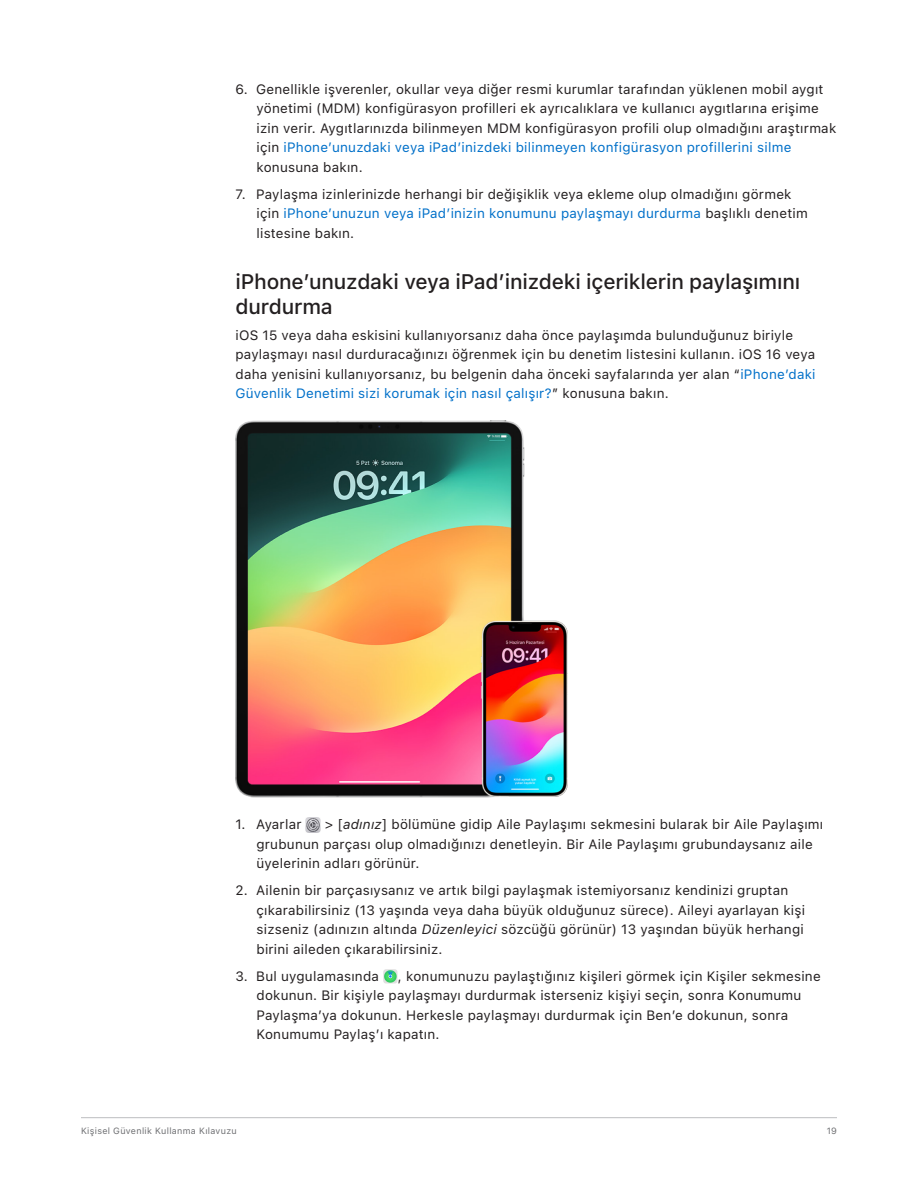
<style>
.page{position:relative;width:918px;height:1188px;background:#fff}
.page>*{position:absolute;margin:0;border:0;box-sizing:border-box;transform-origin:0 0}
.t1{font:500 21px/25.5px "SF Pro Text";letter-spacing:-.01em;color:#231f20}
.Body{font:13.5px/19.5px "SF Pro Text";letter-spacing:.015em;color:#231f20}
.t2{font:9px "SF Pro Text";letter-spacing:.035em;color:#6c6d70}
.s1{color:#0070c9}
.s2{font-style:italic}
</style>
<div class="page">
<hr style="left:81px;top:1117px;width:756px;height:1px;background:#bcbdc0">
<img style="left:236px;top:421px;width:332px;height:377px">
<img style="left:306px;top:818px;width:15px;height:14px">
<img style="left:383px;top:969px;width:15px;height:15px">
<p class="Body" style="left:256px;top:79px;width:581px;text-indent:-21px">6. Genellikle işverenler, okullar veya diğer resmi kurumlar tarafından yüklenen mobil aygıt yönetimi (MDM) konfigürasyon profilleri ek ayrıcalıklara ve kullanıcı aygıtlarına erişime izin verir. Aygıtlarınızda bilinmeyen MDM konfigürasyon profili olup olmadığını araştırmak için <span class="s1">iPhone’unuzdaki veya iPad’inizdeki bilinmeyen konfigürasyon profillerini silme </span>konusuna bakın.</p>
<p class="Body" style="left:256px;top:184px;width:553px;text-indent:-21px">7. Paylaşma izinlerinizde herhangi bir değişiklik veya ekleme olup olmadığını görmek için <span class="s1">iPhone’unuzun veya iPad’inizin konumunu paylaşmayı durdurma</span> başlıklı denetim listesine bakın.</p>
<h3 class="t1" style="left:236px;top:269px;width:566px">iPhone’unuzdaki veya iPad’inizdeki içeriklerin paylaşımını durdurma</h3>
<p class="Body" style="left:236px;top:325px;width:582px">iOS 15 veya daha eskisini kullanıyorsanız daha önce paylaşımda bulunduğunuz biriyle paylaşmayı nasıl durduracağınızı öğrenmek için bu denetim listesini kullanın. iOS 16 veya daha yenisini kullanıyorsanız, bu belgenin daha önceki sayfalarında yer alan “<span class="s1">iPhone’daki Güvenlik Denetimi sizi korumak için nasıl çalışır?</span>” konusuna bakın.</p>
<p class="Body" style="left:256px;top:815px;width:568px;text-indent:68px">&gt; [<span class="s2">adınız</span>] bölümüne gidip Aile Paylaşımı sekmesini bularak bir Aile Paylaşımı grubunun parçası olup olmadığınızı denetleyin. Bir Aile Paylaşımı grubundaysanız aile üyelerinin adları görünür.</p>
<p class="Body" style="left:256px;top:881px;width:550px;text-indent:-21px">2. Ailenin bir parçasıysanız ve artık bilgi paylaşmak istemiyorsanız kendinizi gruptan çıkarabilirsiniz (13 yaşında veya daha büyük olduğunuz sürece). Aileyi ayarlayan kişi sizseniz (adınızın altında <span class="s2">Düzenleyici</span> sözcüğü görünür) 13 yaşından büyük herhangi birini aileden çıkarabilirsiniz.</p>
<p class="Body" style="left:236px;top:966px;width:145px">3. Bul uygulamasında</p>
<p class="Body" style="left:236px;top:815px;width:67px">1. Ayarlar</p>
<p class="Body" style="left:256px;top:966px;width:566px;text-indent:141px">, konumunuzu paylaştığınız kişileri görmek için Kişiler sekmesine dokunun. Bir kişiyle paylaşmayı durdurmak isterseniz kişiyi seçin, sonra Konumumu Paylaşma’ya dokunun. Herkesle paylaşmayı durdurmak için Ben’e dokunun, sonra Konumumu Paylaş’ı kapatın.</p>
<p class="t2" style="left:81px;top:1125px;width:157px">Kişisel Güvenlik Kullanma Kılavuzu</p>
<p class="t2" style="left:827px;top:1125px;width:12px">19</p>
</div>
